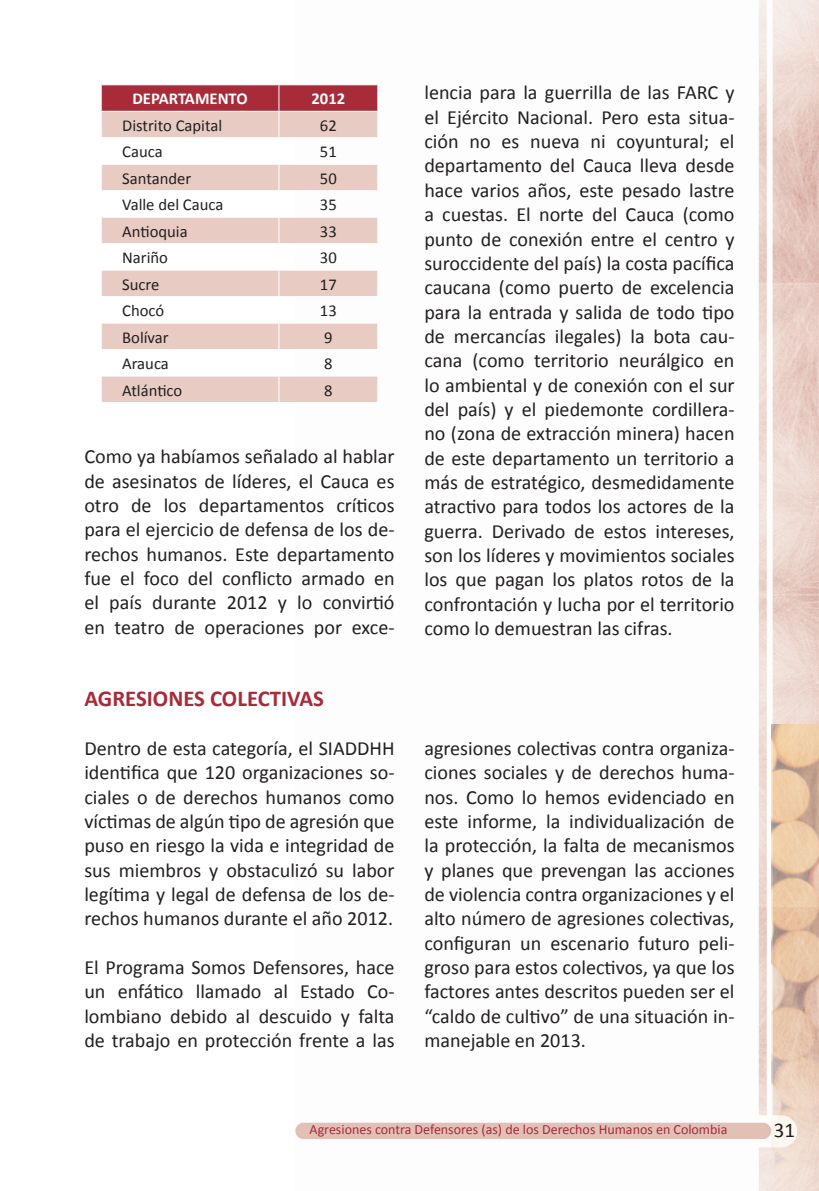
<style>
.page{position:relative;width:819px;height:1191px;background:#fff}
.page>*{position:absolute;margin:0;border:0;box-sizing:border-box;transform-origin:0 0}
.t1{font:700 22.75px "Calibri";color:#a72b39}
.t2{font:21px "Calibri";color:#231f20}
.t3{font:20.12px/24.3px "Calibri";color:#231f20;text-align:justify}
.t4{font:16.62px "Calibri";color:#231f20}
.t5{font:700 16.62px "Calibri";color:#fff}
.t6{font:14px "Calibri";color:#a72b39}
</style>
<div class="page">
<img style="left:295px;top:0;width:524px;height:1191px">
<img style="left:771px;top:724px;width:48px;height:467px">
<hr style="left:279px;top:84px;width:99px;height:1px;background:#fff">
<svg style="left:101px;top:85px;width:277px;height:317px"></svg>
<hr style="left:279px;top:402px;width:99px;height:1px;background:#fff">
<p class="t5" style="left:132px;top:88px;width:117px">DEPARTAMENTO</p>
<p class="t5" style="left:311px;top:88px;width:35px">2012</p>
<p class="t4" style="left:122px;top:115px;width:101px">Distrito Capital</p>
<p class="t4" style="left:320px;top:115px;width:18px">62</p>
<p class="t4" style="left:122px;top:141px;width:42px">Cauca</p>
<p class="t4" style="left:320px;top:141px;width:18px">51</p>
<p class="t4" style="left:122px;top:168px;width:71px">Santander</p>
<p class="t4" style="left:320px;top:168px;width:18px">50</p>
<p class="t4" style="left:122px;top:194px;width:103px">Valle del Cauca</p>
<p class="t4" style="left:320px;top:194px;width:18px">35</p>
<p class="t4" style="left:122px;top:221px;width:67px">Antioquia</p>
<p class="t4" style="left:320px;top:221px;width:18px">33</p>
<p class="t4" style="left:122px;top:247px;width:47px">Nariño</p>
<p class="t4" style="left:320px;top:247px;width:18px">30</p>
<p class="t4" style="left:122px;top:273px;width:39px">Sucre</p>
<p class="t4" style="left:320px;top:273px;width:18px">17</p>
<p class="t4" style="left:122px;top:300px;width:44px">Chocó</p>
<p class="t4" style="left:320px;top:300px;width:18px">13</p>
<p class="t4" style="left:122px;top:326px;width:48px">Bolívar</p>
<p class="t4" style="left:324px;top:326px;width:10px">9</p>
<p class="t4" style="left:122px;top:353px;width:48px">Arauca</p>
<p class="t4" style="left:324px;top:353px;width:10px">8</p>
<p class="t4" style="left:122px;top:379px;width:62px">Atlántico</p>
<p class="t4" style="left:324px;top:379px;width:10px">8</p>
<p class="t3" style="left:84px;top:444px;width:312px">Como ya habíamos señalado al hablar de asesinatos de líderes, el Cauca es otro de los departamentos críticos para el ejercicio de defensa de los de&shy;rechos humanos. Este departamento fue el foco del conflicto armado en el país durante 2012 y lo convirtió en teatro de operaciones por exce-</p>
<p class="t1" style="left:84px;top:684px;width:241px">AGRESIONES COLECTIVAS</p>
<p class="t3" style="left:84px;top:736px;width:312px">Dentro de esta categoría, el SIADDHH identifica que 120 organizaciones so&shy;ciales o de derechos humanos como víctimas de algún tipo de agresión que puso en riesgo la vida e integridad de sus miembros y obstaculizó su labor legítima y legal de defensa de los de&shy;rechos humanos durante el año 2012.</p>
<p class="t3" style="left:84px;top:955px;width:312px">El Programa Somos Defensores, hace un enfático llamado al Estado Co&shy;lombiano debido al descuido y falta de trabajo en protección frente a las</p>
<p class="t3" style="left:424px;top:81px;width:312px">lencia para la guerrilla de las FARC y el Ejército Nacional. Pero esta situa&shy;ción no es nueva ni coyuntural; el departamento del Cauca lleva desde hace varios años, este pesado lastre a cuestas. El norte del Cauca (como punto de conexión entre el centro y suroccidente del país) la costa pacífica caucana (como puerto de excelencia para la entrada y salida de todo tipo de mercancías ilegales) la bota cau&shy;cana (como territorio neurálgico en lo ambiental y de conexión con el sur del país) y el piedemonte cordillera&shy;no (zona de extracción minera) hacen de este departamento un territorio a más de estratégico, desmedidamente atractivo para todos los actores de la guerra. Derivado de estos intereses, son los líderes y movimientos sociales los que pagan los platos rotos de la confrontación y lucha por el territorio como lo demuestran las cifras.</p>
<p class="t3" style="left:424px;top:736px;width:312px">agresiones colectivas contra organiza&shy;ciones sociales y de derechos huma&shy;nos. Como lo hemos evidenciado en este informe, la individualización de la protección, la falta de mecanismos y planes que prevengan las acciones de violencia contra organizaciones y el alto número de agresiones colectivas, configuran un escenario futuro peli&shy;groso para estos colectivos, ya que los factores antes descritos pueden ser el “caldo de cultivo” de una situación in&shy;manejable en 2013.</p>
<p class="t6" style="left:309px;top:1120px;width:419px">Agresiones contra Defensores (as) de los Derechos Humanos en Colombia</p>
<p class="t2" style="left:773px;top:1116px;width:23px">31</p>
</div>
